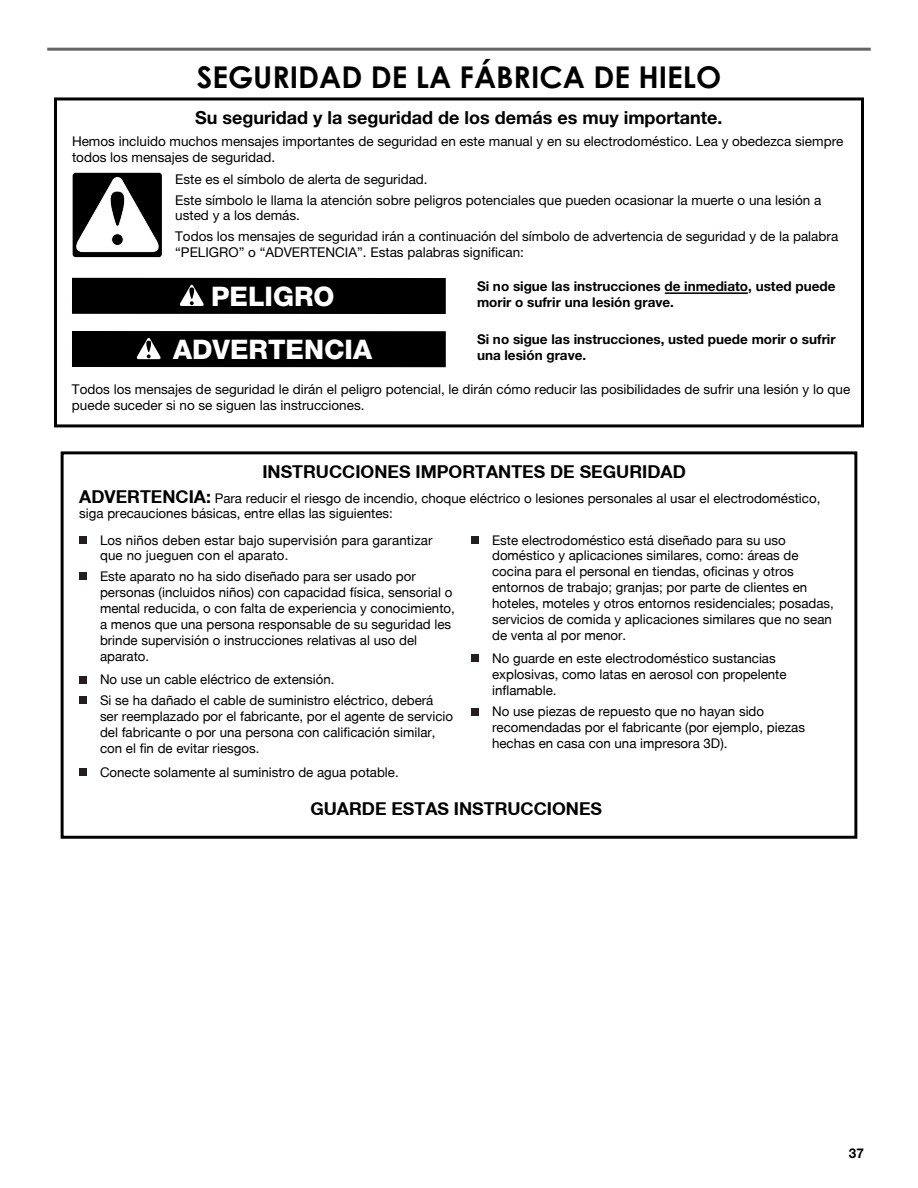
<style>
.page{position:relative;width:918px;height:1188px;background:#fff}
.page>*{position:absolute;margin:0;border:0;box-sizing:border-box;transform-origin:0 0}
.t1{font:700 30px "Century Gothic";color:#000}
.t2{font:800 27px "Helvetica Neue";color:#fff}
.t3{font:700 18px "Helvetica Neue";color:#000}
.t4{font:700 17.7px "Helvetica Neue CE";color:#000}
.t5{font:13.5px/15.8px "Helvetica Neue";color:#000}
.t6{font:700 13.5px/15.8px "Helvetica Neue";color:#000}
.t7{font:700 13.5px "Helvetica Neue LT Std";color:#000}
.t8{font:13.35px/15.9px "Helvetica Neue";color:#000}
.s1{font-family:"Helvetica Neue CE";font-weight:700;font-size:17.7px}
</style>
<div class="page">
<hr style="left:47px;top:48px;width:824px;height:3px;background:#636466">
<div style="left:54px;top:97px;width:810px;height:330px;border:3px solid #000"></div>
<hr style="left:665px;top:292px;width:83px;height:2px;background:#000">
<div style="left:72px;top:331px;width:374px;height:36px;background:#000"></div>
<div style="left:72px;top:278px;width:374px;height:36px;background:#000"></div>
<svg style="left:179px;top:285px;width:25px;height:21px"></svg>
<svg style="left:136px;top:338px;width:25px;height:21px"></svg>
<div style="left:73px;top:173px;width:89px;height:84px;border:3px solid #000;border-radius:2px"></div>
<svg style="left:74px;top:177px;width:87px;height:75px"></svg>
<div style="left:61px;top:451px;width:796px;height:388px;border:3px solid #000"></div>
<div style="left:79px;top:536px;width:7px;height:7px;background:#231f20"></div>
<div style="left:79px;top:676px;width:7px;height:7px;background:#231f20"></div>
<div style="left:79px;top:573px;width:7px;height:7px;background:#231f20"></div>
<div style="left:79px;top:697px;width:7px;height:7px;background:#231f20"></div>
<div style="left:79px;top:768px;width:7px;height:7px;background:#231f20"></div>
<div style="left:471px;top:536px;width:8px;height:7px;background:#231f20"></div>
<div style="left:471px;top:655px;width:8px;height:7px;background:#231f20"></div>
<div style="left:471px;top:708px;width:8px;height:7px;background:#231f20"></div>
<h1 class="t1" style="left:197px;top:55px;width:526px">SEGURIDAD DE LA FÁBRICA DE HIELO</h1>
<h3 class="t3" style="left:195px;top:106px;width:529px">Su seguridad y la seguridad de los demás es muy importante.</h3>
<p class="t5" style="left:72px;top:133px;width:773px">Hemos incluido muchos mensajes importantes de seguridad en este manual y en su electrodoméstico. Lea y obedezca siempre todos los mensajes de seguridad.</p>
<p class="t5" style="left:175px;top:168px;width:648px;line-height:21px">Este es el símbolo de alerta de seguridad.<br>Este símbolo le llama la atención sobre peligros potenciales que pueden ocasionar la muerte o una lesión a</p>
<p class="t5" style="left:175px;top:205px;width:665px;line-height:21px">usted y a los demás.<br>Todos los mensajes de seguridad irán a continuación del símbolo de advertencia de seguridad y de la palabra</p>
<p class="t5" style="left:175px;top:244px;width:350px">“PELIGRO” o “ADVERTENCIA”. Estas palabras significan:</p>
<p class="t6" style="left:477px;top:278px;width:360px">Si no sigue las instrucciones de inmediato, usted puede morir o sufrir una lesión grave.</p>
<p class="t6" style="left:477px;top:331px;width:360px">Si no sigue las instrucciones, usted puede morir o sufrir una lesión grave.</p>
<p class="t5" style="left:72px;top:382px;width:780px">Todos los mensajes de seguridad le dirán el peligro potencial, le dirán cómo reducir las posibilidades de sufrir una lesión y lo que puede suceder si no se siguen las instrucciones.</p>
<h2 class="t2" style="left:211px;top:280px;width:125px">PELIGRO</h2>
<h2 class="t2" style="left:173px;top:333px;width:200px">ADVERTENCIA</h2>
<h3 class="t4" style="left:262px;top:461px;width:425px">INSTRUCCIONES IMPORTANTES DE SEGURIDAD</h3>
<p class="t8" style="left:79px;top:491px;width:743px;line-height:14.9px"><span class="s1">ADVERTENCIA:</span> Para reducir el riesgo de incendio, choque eléctrico o lesiones personales al usar el electrodoméstico, siga precauciones básicas, entre ellas las siguientes:</p>
<p class="t8" style="left:100px;top:532px;width:334px">Los niños deben estar bajo supervisión para garantizar que no jueguen con el aparato.</p>
<p class="t8" style="left:100px;top:568px;width:356px">Este aparato no ha sido diseñado para ser usado por personas (incluidos niños) con capacidad física, sensorial o mental reducida, o con falta de experiencia y conocimiento, a menos que una persona responsable de su seguridad les brinde supervisión o instrucciones relativas al uso del aparato.</p>
<p class="t8" style="left:100px;top:692px;width:355px">Si se ha dañado el cable de suministro eléctrico, deberá ser reemplazado por el fabricante, por el agente de servicio del fabricante o por una persona con calificación similar, con el fin de evitar riesgos.</p>
<p class="t8" style="left:100px;top:764px;width:300px">Conecte solamente al suministro de agua potable.</p>
<p class="t8" style="left:100px;top:672px;width:236px">No use un cable eléctrico de extensión.</p>
<p class="t8" style="left:492px;top:532px;width:343px">Este electrodoméstico está diseñado para su uso doméstico y aplicaciones similares, como: áreas de cocina para el personal en tiendas, oficinas y otros entornos de trabajo; granjas; por parte de clientes en hoteles, moteles y otros entornos residenciales; posadas, servicios de comida y aplicaciones similares que no sean de venta al por menor.</p>
<p class="t8" style="left:492px;top:650px;width:296px">No guarde en este electrodoméstico sustancias explosivas, como latas en aerosol con propelente inflamable.</p>
<p class="t8" style="left:492px;top:704px;width:314px">No use piezas de repuesto que no hayan sido recomendadas por el fabricante (por ejemplo, piezas hechas en casa con una impresora 3D).</p>
<h3 class="t4" style="left:310px;top:797px;width:293px">GUARDE ESTAS INSTRUCCIONES</h3>
<p class="t7" style="left:849px;top:1145px;width:17px">37</p>
</div>
